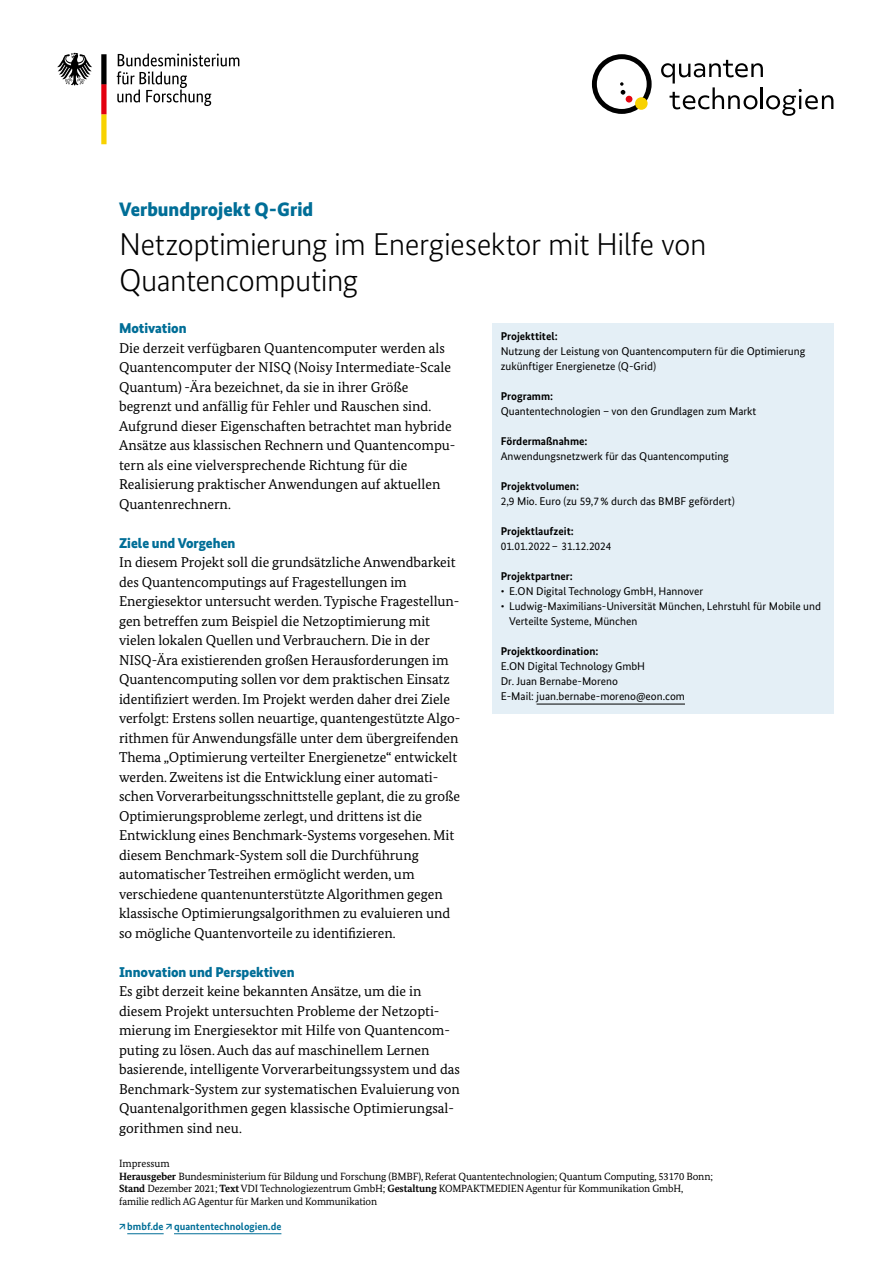
<style>
.page{position:relative;width:893px;height:1263px;background:#fff}
.page>*{position:absolute;margin:0;border:0;box-sizing:border-box;transform-origin:0 0}
.H1_Headline_schwarz{font:300 31.5px/36px "Bundes Sans";letter-spacing:-.02em;color:#000}
.P_Subheadline{font:900 19.5px "Bundes Sans";color:#006e97}
.P_Fliess{font:14.25px/19.5px "Bundes Serif";letter-spacing:-.005em;color:#000}
.H2_Headline{font:900 14.25px "Bundes Sans";color:#006e97}
.P_Kasten{font:11.25px/15px "Bundes Sans";color:#000}
.LI_Aufzählung{font:11.25px/15px "Bundes Sans";color:#000}
.H2_Kasten_Head{font:700 11.25px "Bundes Sans";color:#000}
.P_Impressum{font:10.5px/12.6px "Bundes Serif";letter-spacing:-.01em;color:#000}
.URL{font:700 10.5px "Bundes Sans";color:#006e97}
.H2_Impressum{font:10.5px "Bundes Serif";color:#000}
.s1{font-weight:700}
</style>
<div class="page">
<svg style="left:117px;top:53px;width:122px;height:53px"></svg>
<svg style="left:57px;top:53px;width:35px;height:33px"></svg>
<svg style="left:101px;top:54px;width:6px;height:90px"></svg>
<div style="left:492px;top:323px;width:341px;height:390px;background:#e4eff6"></div>
<hr style="left:537px;top:704px;width:148px;height:1px;background:#000">
<svg style="left:592px;top:54px;width:60px;height:60px"></svg>
<div style="left:635px;top:97px;width:13px;height:13px;background:#f8d200;border-radius:50%"></div>
<svg style="left:661px;top:60px;width:172px;height:56px"></svg>
<hr style="left:127px;top:1233px;width:37px;height:1px;background:#006e97">
<hr style="left:174px;top:1233px;width:107px;height:1px;background:#006e97">
<p class="P_Subheadline" style="left:119px;top:198px;width:196px">Verbundprojekt Q-Grid</p>
<h1 class="H1_Headline_schwarz" style="left:119px;top:226px;width:589px">Netzoptimierung im Energiesektor mit Hilfe von<br>Quantencomputing</h1>
<h2 class="H2_Kasten_Head" style="left:501px;top:330px;width:58px">Projekttitel:</h2>
<p class="P_Kasten" style="left:501px;top:344px;width:306px">Nutzung der Leistung von Quantencomputern für die Optimierung zukünftiger Energienetze (Q-Grid)</p>
<h2 class="H2_Kasten_Head" style="left:501px;top:390px;width:54px">Programm:</h2>
<p class="P_Kasten" style="left:501px;top:404px;width:257px">Quantentechnologien – von den Grundlagen zum Markt</p>
<h2 class="H2_Kasten_Head" style="left:501px;top:435px;width:88px">Fördermaßnahme:</h2>
<p class="P_Kasten" style="left:501px;top:449px;width:230px">Anwendungsnetzwerk für das Quantencomputing</p>
<h2 class="H2_Kasten_Head" style="left:501px;top:480px;width:80px">Projektvolumen:</h2>
<p class="P_Kasten" style="left:501px;top:494px;width:235px">2,9 Mio. Euro (zu 59,7% durch das BMBF gefördert)</p>
<h2 class="H2_Kasten_Head" style="left:501px;top:525px;width:75px">Projektlaufzeit:</h2>
<p class="P_Kasten" style="left:501px;top:539px;width:112px">01.01.2022– 31.12.2024</p>
<h2 class="H2_Kasten_Head" style="left:501px;top:570px;width:74px">Projektpartner:</h2>
<p class="LI_Aufzählung" style="left:501px;top:584px;width:204px">• E.ON Digital Technology GmbH, Hannover</p>
<p class="LI_Aufzählung" style="left:509px;top:599px;width:313px;text-indent:-9px">• Ludwig-Maximilians-Universität München, Lehrstuhl für Mobile und<br>Verteilte Systeme, München</p>
<h2 class="H2_Kasten_Head" style="left:501px;top:645px;width:99px">Projektkoordination:</h2>
<p class="P_Kasten" style="left:501px;top:659px;width:146px">E.ON Digital Technology GmbH</p>
<p class="P_Kasten" style="left:501px;top:674px;width:119px">Dr. Juan Bernabe-Moreno</p>
<p class="P_Kasten" style="left:501px;top:689px;width:186px">E-Mail: juan.bernabe-moreno@eon.com</p>
<h2 class="H2_Headline" style="left:119px;top:320px;width:69px">Motivation</h2>
<p class="P_Fliess" style="left:119px;top:338px;width:338px">Die derzeit verfügbaren Quantencomputer werden als Quantencomputer der NISQ (Noisy Intermediate-Scale Quantum) -Ära bezeichnet, da sie in ihrer Größe begrenzt und anfällig für Fehler und Rauschen sind.<br>Aufgrund dieser Eigenschaften betrachtet man hybride Ansätze aus klassischen Rechnern und Quantencompu&shy;tern als eine vielversprechende Richtung für die Realisierung praktischer Anwendungen auf aktuellen Quantenrechnern.</p>
<h2 class="H2_Headline" style="left:119px;top:534px;width:118px">Ziele und Vorgehen</h2>
<p class="P_Fliess" style="left:119px;top:552px;width:343px">In diesem Projekt soll die grundsätzliche Anwendbarkeit des Quantencomputings auf Fragestellungen im Energiesektor untersucht werden. Typische Fragestellun&shy;gen betreffen zum Beispiel die Netzoptimierung mit vielen lokalen Quellen und Verbrauchern. Die in der NISQ-Ära existierenden großen Herausforderungen im Quantencomputing sollen vor dem praktischen Einsatz identifiziert werden. Im Projekt werden daher drei Ziele verfolgt: Erstens sollen neuartige, quantengestützte Algo&shy;rithmen für Anwendungsfälle unter dem übergreifenden Thema „Optimierung verteilter Energienetze“ entwickelt werden. Zweitens ist die Entwicklung einer automati&shy;schen Vorverarbeitungsschnittstelle geplant, die zu große Optimierungsprobleme zerlegt, und drittens ist die Entwicklung eines Benchmark-Systems vorgesehen. Mit diesem Benchmark-System soll die Durchführung automatischer Testreihen ermöglicht werden, um verschiedene quantenunterstützte Algorithmen gegen klassische Optimierungsalgorithmen zu evaluieren und so mögliche Quantenvorteile zu identifizieren.</p>
<h2 class="H2_Headline" style="left:119px;top:963px;width:177px">Innovation und Perspektiven</h2>
<p class="P_Fliess" style="left:119px;top:981px;width:343px">Es gibt derzeit keine bekannten Ansätze, um die in diesem Projekt untersuchten Probleme der Netzopti&shy;mierung im Energiesektor mit Hilfe von Quantencom&shy;puting zu lösen. Auch das auf maschinellem Lernen basierende, intelligente Vorverarbeitungssystem und das Benchmark-System zur systematischen Evaluierung von Quantenalgorithmen gegen klassische Optimierungsal&shy;gorithmen sind neu.</p>
<h2 class="H2_Impressum" style="left:119px;top:1157px;width:52px">Impressum</h2>
<p class="P_Impressum" style="left:119px;top:1170px;width:595px"><span class="s1">Herausgeber</span> Bundesministerium für Bildung und Forschung (BMBF), Referat Quantentechnologien; Quantum Computing, 53170 Bonn;<br><span class="s1">Stand</span> Dezember 2021; <span class="s1">Text</span> VDI Technologiezentrum GmbH; <span class="s1">Gestaltung</span> KOMPAKTMEDIEN Agentur für Kommunikation GmbH, familie redlich AG Agentur für Marken und Kommunikation</p>
<p class="URL" style="left:119px;top:1220px;width:164px">↗bmbf.de ↗quantentechnologien.de</p>
</div>
